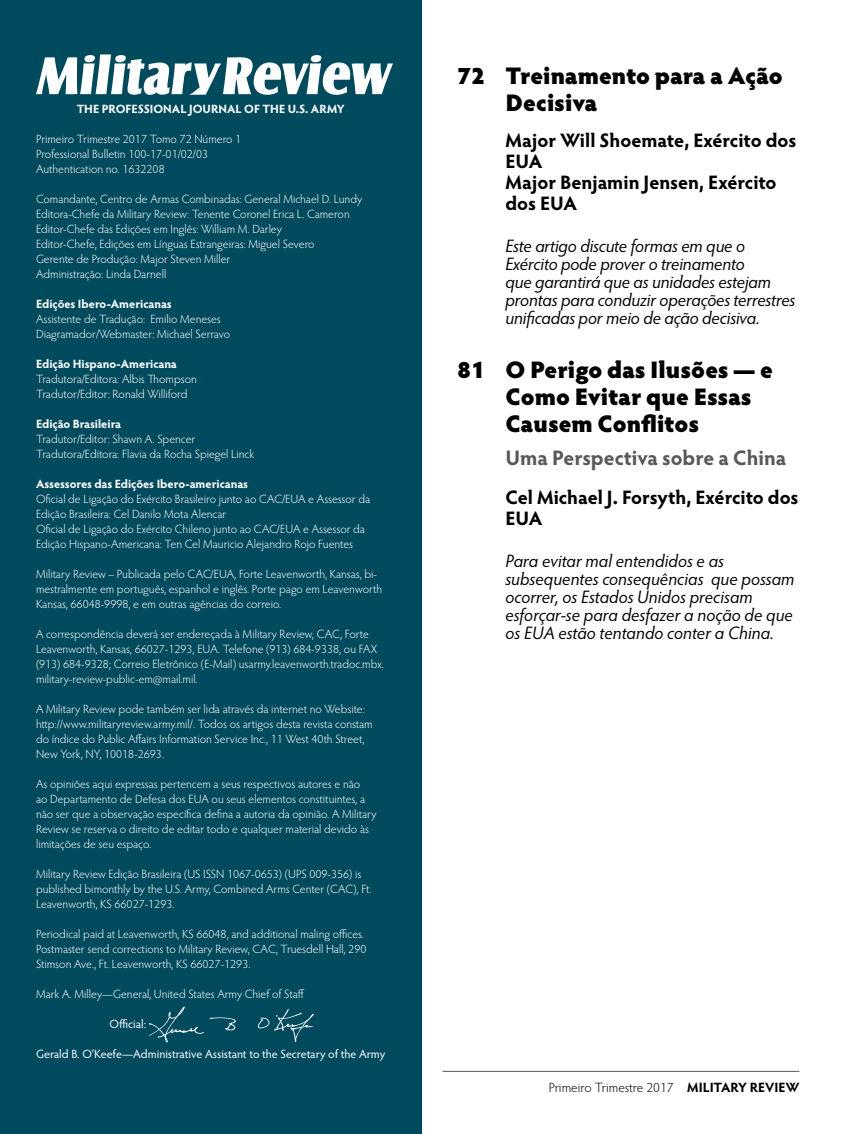
<style>
.page{position:relative;width:864px;height:1134px;background:#fff}
.page>*{position:absolute;margin:0;border:0;box-sizing:border-box;transform-origin:0 0}
.toc-title-new{font:900 24px/27px "Hypatia Sans Pro";letter-spacing:-.005em;color:#000}
.toc-subtitle-new{font:700 21px "Hypatia Sans Pro";color:#58595b}
.toc-author-new{font:700 19.5px/21px "Hypatia Sans Pro";color:#000}
.synopsis{font:italic 18px/18px "Hypatia Sans Pro";letter-spacing:-.01em;color:#000}
.t1{font:300 13.5px "Hypatia Sans Pro";color:#000}
.masthead-text{font:300 12px/15px "Hypatia Sans Pro";color:#fff}
.staff-on-masthead{font:300 12px/15px "Hypatia Sans Pro";color:#fff}
.staff-on-masthead-sp{font:700 12px "Hypatia Sans Pro";color:#fff}
.admin-asst{font:12px "Hypatia Sans Pro";letter-spacing:-.005em;color:#fff}
.staff-on-masthead-sp-2{font:300 12px "Hypatia Sans Pro";color:#fff}
.mr-byline{font:700 12px "Hypatia Sans Pro";color:#fff}
.official{font:12px "Hypatia Sans Pro";color:#fff}
.s1{font-weight:700}
</style>
<div class="page">
<hr style="left:443px;top:1071px;width:356px;height:1px;background:#58595b">
<div style="left:0;top:0;width:422px;height:1134px;background:#004a5d"></div>
<svg style="left:36px;top:54px;width:357px;height:41px"></svg>
<svg style="left:258px;top:1009px;width:56px;height:33px"></svg>
<svg style="left:149px;top:1007px;width:87px;height:35px"></svg>
<p class="mr-byline" style="left:77px;top:100px;width:270px">THE PROFESSIONAL JOURNAL OF THE U.S. ARMY</p>
<p class="staff-on-masthead-sp-2" style="left:36px;top:131px;width:207px">Primeiro Trimestre 2017 Tomo 72 Número 1</p>
<p class="staff-on-masthead" style="left:36px;top:146px;width:174px">Professional Bulletin 100-17-01/02/03</p>
<p class="staff-on-masthead-sp-2" style="left:36px;top:161px;width:130px">Authentication no. 1632208</p>
<p class="staff-on-masthead" style="left:36px;top:191px;width:328px">Comandante, Centro de Armas Combinadas: General Michael D. Lundy</p>
<p class="staff-on-masthead" style="left:36px;top:206px;width:315px">Editora-Chefe da Military Review: Tenente Coronel Erica L. Cameron</p>
<p class="staff-on-masthead" style="left:36px;top:221px;width:247px">Editor-Chefe das Edições em Inglês: William M. Darley</p>
<p class="staff-on-masthead" style="left:36px;top:236px;width:280px">Editor-Chefe, Edições em Línguas Estrangeiras: Miguel Severo</p>
<p class="staff-on-masthead" style="left:36px;top:251px;width:196px">Gerente de Produção: Major Steven Miller</p>
<p class="staff-on-masthead" style="left:36px;top:266px;width:132px">Administração: Linda Darnell</p>
<p class="staff-on-masthead-sp" style="left:36px;top:295px;width:137px">Edições Ibero-Americanas</p>
<p class="staff-on-masthead" style="left:36px;top:311px;width:186px">Assistente de Tradução: Emilio Meneses</p>
<p class="staff-on-masthead" style="left:36px;top:326px;width:196px">Diagramador/Webmaster: Michael Serravo</p>
<p class="staff-on-masthead-sp" style="left:36px;top:355px;width:142px">Edição Hispano-Americana</p>
<p class="staff-on-masthead" style="left:36px;top:371px;width:162px">Tradutora/Editora: Albis Thompson</p>
<p class="staff-on-masthead" style="left:36px;top:386px;width:153px">Tradutor/Editor: Ronald Williford</p>
<p class="staff-on-masthead-sp" style="left:36px;top:415px;width:87px">Edição Brasileira</p>
<p class="staff-on-masthead" style="left:36px;top:431px;width:161px">Tradutor/Editor: Shawn A. Spencer</p>
<p class="staff-on-masthead" style="left:36px;top:446px;width:220px">Tradutora/Editora: Flavia da Rocha Spiegel Linck</p>
<p class="staff-on-masthead-sp" style="left:36px;top:475px;width:214px">Assessores das Edições Ibero-americanas</p>
<p class="staff-on-masthead" style="left:36px;top:491px;width:336px">Oficial de Ligação do Exército Brasileiro junto ao CAC/EUA e Assessor da<br>Edição Brasileira: Cel Danilo Mota Alencar</p>
<p class="staff-on-masthead" style="left:36px;top:521px;width:331px">Oficial de Ligação do Exército Chileno junto ao CAC/EUA e Assessor da<br>Edição Hispano-Americana: Ten Cel Mauricio Alejandro Rojo Fuentes</p>
<p class="masthead-text" style="left:36px;top:566px;width:348px">Military Review – Publicada pelo CAC/EUA, Forte Leavenworth, Kansas, bi&shy;mestralmente em português, espanhol e inglês. Porte pago em Leavenworth<br>Kansas, 66048-9998, e em outras agências do correio.</p>
<p class="masthead-text" style="left:36px;top:626px;width:349px">A correspondência deverá ser endereçada à Military Review, CAC, Forte Leavenworth, Kansas, 66027-1293, EUA. Telefone (913) 684-9338, ou FAX (913) 684-9328; Correio Eletrônico (E-Mail) usarmy.leavenworth.tradoc.mbx. military-review-public-em@mail.mil.</p>
<p class="masthead-text" style="left:36px;top:701px;width:338px">A Military Review pode também ser lida através da internet no Website: http://www.militaryreview.army.mil/. Todos os artigos desta revista constam do índice do Public Affairs Information Service Inc., 11 West 40th Street, New York, NY, 10018-2693.</p>
<p class="masthead-text" style="left:36px;top:776px;width:342px">As opiniões aqui expressas pertencem a seus respectivos autores e não<br>ao Departamento de Defesa dos EUA ou seus elementos constituintes, a não ser que a observação específica defina a autoria da opinião. A Military Review se reserva o direito de editar todo e qualquer material devido às limitações de seu espaço.</p>
<p class="masthead-text" style="left:36px;top:866px;width:337px">Military Review Edição Brasileira (US ISSN 1067-0653) (UPS 009-356) is published bimonthly by the U.S. Army, Combined Arms Center (CAC), Ft.<br>Leavenworth, KS 66027-1293.</p>
<p class="masthead-text" style="left:36px;top:926px;width:332px">Periodical paid at Leavenworth, KS 66048, and additional maling offices.<br>Postmaster send corrections to Military Review, CAC, Truesdell Hall, 290<br>Stimson Ave., Ft. Leavenworth, KS 66027-1293.</p>
<p class="masthead-text" style="left:36px;top:986px;width:270px">Mark A. Milley—General, United States Army Chief of Staff</p>
<p class="official" style="left:110px;top:1015px;width:38px">Official:</p>
<p class="admin-asst" style="left:36px;top:1045px;width:351px">Gerald B. O’Keefe—Administrative Assistant to the Secretary of the Army</p>
<p class="toc-title-new" style="left:506px;top:61px;width:279px;text-indent:-48px">72 Treinamento para a Ação<br>Decisiva</p>
<p class="toc-author-new" style="left:506px;top:129px;width:292px">Major Will Shoemate, Exército dos<br>EUA<br>Major Benjamin Jensen, Exército dos EUA</p>
<p class="synopsis" style="left:506px;top:236px;width:291px">Este artigo discute formas em que o Exército pode prover o treinamento<br>que garantirá que as unidades estejam prontas para conduzir operações terrestres unificadas por meio de ação decisiva.</p>
<p class="toc-title-new" style="left:506px;top:355px;width:269px;text-indent:-48px">81 O Perigo das Ilusões — e<br>Como Evitar que Essas<br>Causem Conflitos</p>
<p class="toc-subtitle-new" style="left:506px;top:443px;width:282px">Uma Perspectiva sobre a China</p>
<p class="toc-author-new" style="left:506px;top:486px;width:295px">Cel Michael J. Forsyth, Exército dos<br>EUA</p>
<p class="synopsis" style="left:506px;top:551px;width:291px">Para evitar mal entendidos e as subsequentes consequências que possam ocorrer, os Estados Unidos precisam esforçar-se para desfazer a noção de que os EUA estão tentando conter a China.</p>
<p class="t1" style="left:549px;top:1079px;width:252px">Primeiro Trimestre 2017 <span class="s1">MILITARY REVIEW</span></p>
</div>
